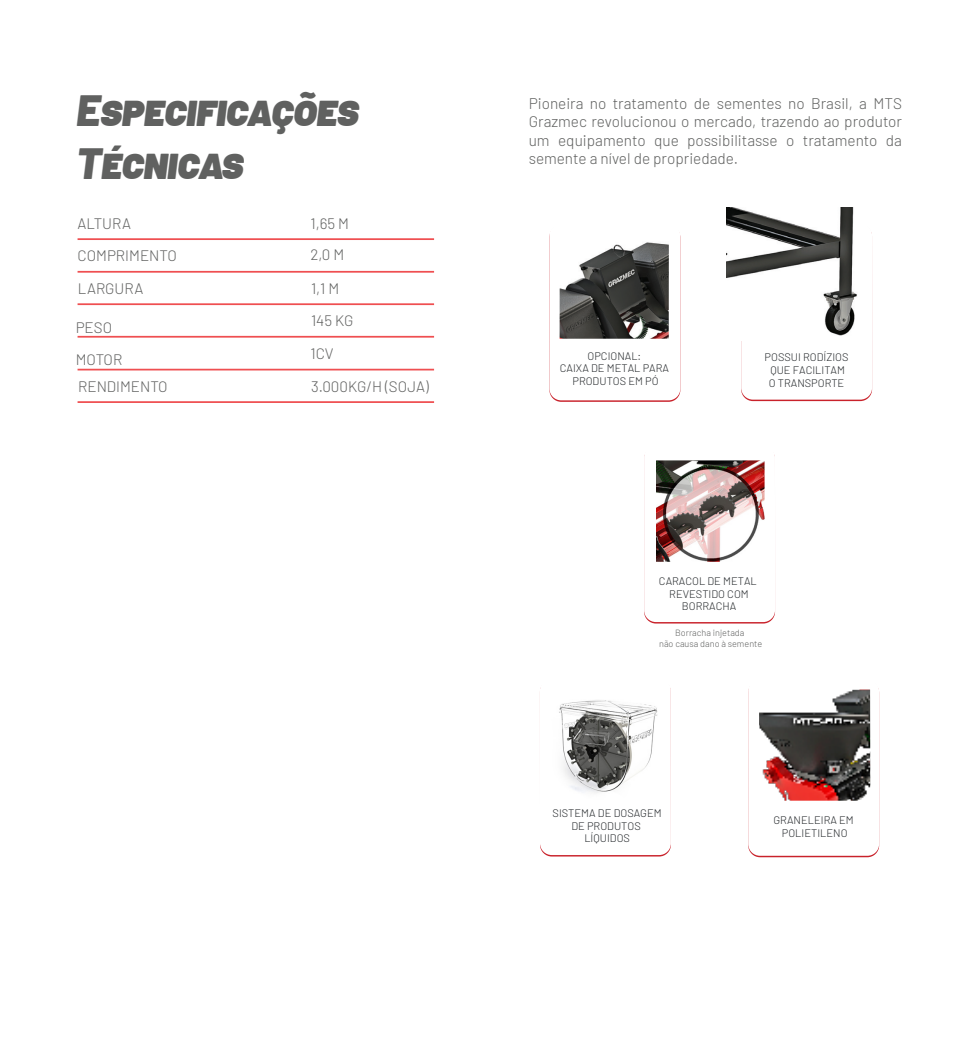
<style>
.page{position:relative;width:975px;height:1042px;background:#fff}
.page>*{position:absolute;margin:0;border:0;box-sizing:border-box;transform-origin:0 0}
.t1{font:italic 900 43.75px/52.5px "Barlow";color:#606160}
.t2{font:300 15.4px/18.4px "Barlow";color:#606160;text-align:justify}
.t3{font:300 15.22px/32.6px "Barlow";color:#606160}
.t4{font:300 11.03px/12.8px "Barlow";color:#202427;text-align:center}
.t5{font:300 9.1px/11.5px "Barlow";color:#606160;text-align:center}
</style>
<div class="page">
<hr style="left:78px;top:238px;width:356px;height:2px;background:#ef4f51">
<hr style="left:78px;top:271px;width:356px;height:2px;background:#ef4f51">
<hr style="left:78px;top:303px;width:356px;height:2px;background:#ef4f51">
<hr style="left:78px;top:336px;width:356px;height:2px;background:#ef4f51">
<hr style="left:78px;top:369px;width:356px;height:1px;background:#ef4f51">
<hr style="left:78px;top:401px;width:356px;height:2px;background:#ef4f51">
<img style="left:559px;top:242px;width:110px;height:97px">
<img style="left:656px;top:460px;width:108px;height:102px">
<img style="left:727px;top:207px;width:130px;height:129px">
<img style="left:759px;top:689px;width:111px;height:111px">
<img style="left:559px;top:700px;width:99px;height:93px">
<h1 class="t1" style="left:76px;top:81px;width:284px">ESPECIFICAÇÕES<br>TÉCNICAS</h1>
<h2 class="t2" style="left:529px;top:93px;width:375px">Pioneira no tratamento de sementes no Brasil, a MTS Grazmec revolucionou o mercado, trazendo ao produtor um equipamento que possibilitasse o tratamento da semente a nível de propriedade.</h2>
<h3 class="t3" style="left:78px;top:206px;width:101px">ALTURA<br>COMPRIMENTO<br>LARGURA</h3>
<h3 class="t3" style="left:76px;top:309px;width:48px">PESO<br>MOTOR</h3>
<h3 class="t3" style="left:78px;top:369px;width:91px">RENDIMENTO</h3>
<h3 class="t3" style="left:310px;top:206px;width:40px;line-height:31.5px">1,65 M<br>2,0 M</h3>
<h3 class="t3" style="left:310px;top:271px;width:120px">1,1 M<br>145 KG<br>1CV<br>3.000KG/H (SOJA)</h3>
<p class="t4" style="left:560px;top:348px;width:111px">OPCIONAL:<br>CAIXA DE METAL PARA<br>PRODUTOS EM PÓ</p>
<p class="t4" style="left:764px;top:350px;width:85px">POSSUI RODÍZIOS<br>QUE FACILITAM<br>O TRANSPORTE</p>
<p class="t4" style="left:659px;top:574px;width:99px">CARACOL DE METAL<br>REVESTIDO COM<br>BORRACHA</p>
<p class="t5" style="left:659px;top:626px;width:105px">Borracha injetada<br>não causa dano à semente</p>
<p class="t4" style="left:553px;top:806px;width:111px">SISTEMA DE DOSAGEM<br>DE PRODUTOS<br>LÍQUIDOS</p>
<p class="t4" style="left:773px;top:813px;width:82px">GRANELEIRA EM<br>POLIETILENO</p>
</div>
